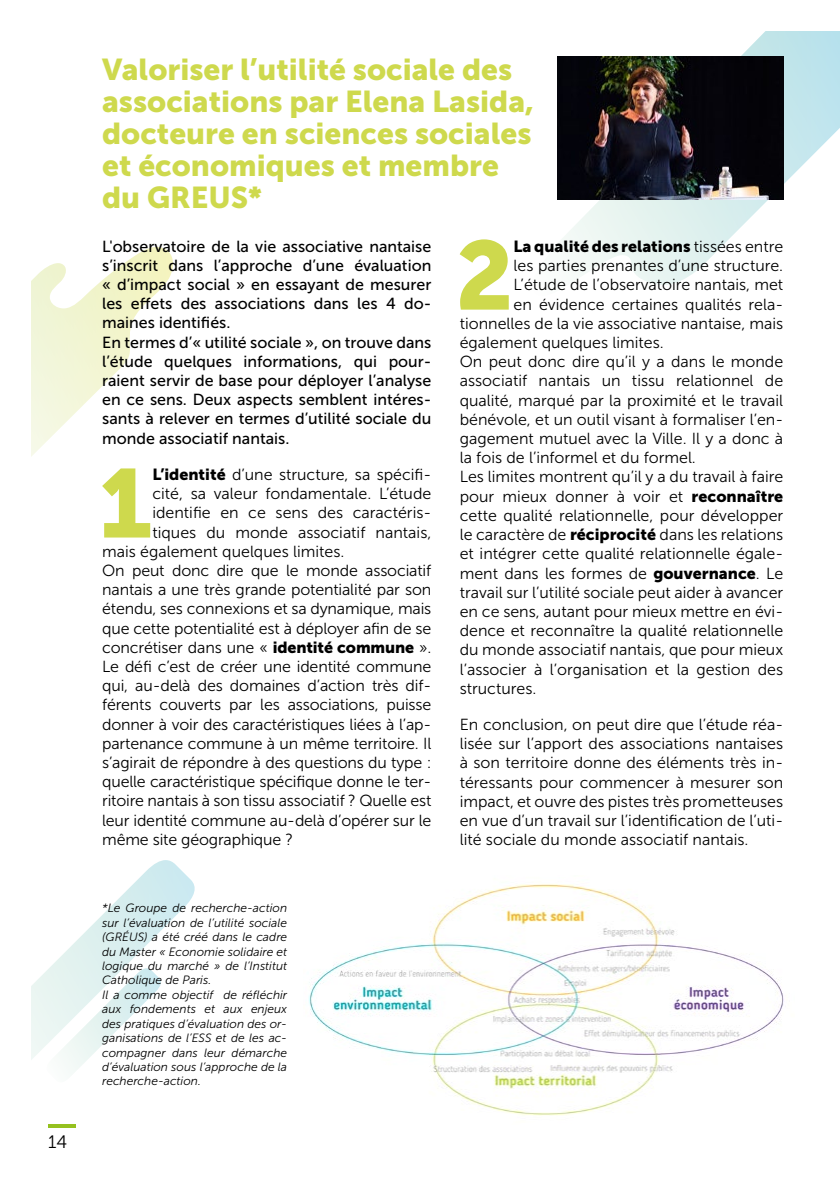
<style>
.page{position:relative;width:840px;height:1191px;background:#fff}
.page>*{position:absolute;margin:0;border:0;box-sizing:border-box;transform-origin:0 0}
.t1{font:96.6px "Museo Sans 900";color:#ced94d}
.t2{font:30px/32px "Museo Sans 900";color:#ced94d}
.t3{font:18px "Museo Sans 300";color:#000}
.t4{font:16px/19.2px "Museo Sans 300";color:#000;text-align:justify}
.t5{font:16px/19.2px "Museo Sans 500";color:#000}
.t6{font:16px "Museo Sans 900";color:#000}
.t7{font:italic 12px/14.4px "Museo Sans 300";color:#000}
.s1{font-family:"Museo Sans 900"}
.s2{font-family:"Museo Sans 300"}
</style>
<div class="page">
<svg style="left:31px;top:860px;width:164px;height:212px"></svg>
<svg style="left:557px;top:31px;width:282px;height:254px"></svg>
<svg style="left:31px;top:247px;width:142px;height:210px"></svg>
<img style="left:557px;top:57px;width:225px;height:142px">
<img style="left:308px;top:884px;width:476px;height:232px">
<hr style="left:48px;top:1124px;width:27px;height:4px;background:#95c11f">
<p class="t3" style="left:48px;top:1132px;width:20px">14</p>
<h2 class="t2" style="left:102px;top:53px;width:433px">Valoriser l’utilité sociale des associations par Elena Lasida, docteure en sciences sociales et économiques et membre du GREUS*</h2>
<p class="t5" style="left:102px;top:236px;width:330px">L'observatoire de la vie associative nantaise s’inscrit dans l’approche d’une évaluation « d’impact social » en essayant de mesurer les effets des associations dans les 4 do&shy;maines identifiés.<br>En termes d’« utilité sociale », on trouve dans l’étude quelques informations, qui pour&shy;raient servir de base pour déployer l’analyse en ce sens. Deux aspects semblent intéres&shy;sants à relever en termes d’utilité sociale du monde associatif nantais.</p>
<h1 class="t1" style="left:99px;top:449px;width:55px">1</h1>
<p class="t4" style="left:152px;top:465px;width:280px"><span class="s1">L’identité</span> d’une structure, sa spécifi-</p>
<h1 class="t1" style="left:455px;top:221px;width:60px">2</h1>
<p class="t6" style="left:513px;top:237px;width:271px">La qualité des relations <span class="s2">tissées entre</span></p>
<p class="t4" style="left:513px;top:256px;width:271px">les parties prenantes d’une structure.</p>
<p class="t4" style="left:513px;top:275px;width:271px">L’étude de l’observatoire nantais, met</p>
<p class="t4" style="left:513px;top:295px;width:271px">en évidence certaines qualités rela-</p>
<p class="t4" style="left:459px;top:314px;width:325px">tionnelles de la vie associative nantaise, mais</p>
<p class="t4" style="left:459px;top:333px;width:205px">également quelques limites.</p>
<p class="t4" style="left:459px;top:352px;width:325px">On peut donc dire qu’il y a dans le monde</p>
<p class="t4" style="left:459px;top:371px;width:325px">associatif nantais un tissu relationnel de</p>
<p class="t4" style="left:459px;top:391px;width:325px">qualité, marqué par la proximité et le travail</p>
<p class="t4" style="left:459px;top:410px;width:325px">bénévole, et un outil visant à formaliser l’en-</p>
<p class="t4" style="left:459px;top:429px;width:325px">gagement mutuel avec la Ville. Il y a donc à</p>
<p class="t4" style="left:459px;top:448px;width:237px">la fois de l’informel et du formel.</p>
<p class="t4" style="left:459px;top:467px;width:325px">Les limites montrent qu’il y a du travail à faire</p>
<p class="t4" style="left:459px;top:487px;width:325px">pour mieux donner à voir et <span class="s1">reconnaître</span></p>
<p class="t4" style="left:459px;top:506px;width:325px">cette qualité relationnelle, pour développer</p>
<p class="t4" style="left:459px;top:525px;width:325px">le caractère de <span class="s1">réciprocité</span> dans les relations</p>
<p class="t4" style="left:459px;top:544px;width:325px">et intégrer cette qualité relationnelle égale-</p>
<p class="t4" style="left:459px;top:563px;width:325px">ment dans les formes de <span class="s1">gouvernance</span>. Le</p>
<p class="t4" style="left:459px;top:583px;width:325px">travail sur l’utilité sociale peut aider à avancer</p>
<p class="t4" style="left:459px;top:602px;width:325px">en ce sens, autant pour mieux mettre en évi-</p>
<p class="t4" style="left:459px;top:621px;width:325px">dence et reconnaître la qualité relationnelle</p>
<p class="t4" style="left:459px;top:640px;width:325px">du monde associatif nantais, que pour mieux</p>
<p class="t4" style="left:459px;top:659px;width:325px">l’associer à l’organisation et la gestion des</p>
<p class="t4" style="left:459px;top:679px;width:78px">structures.</p>
<p class="t4" style="left:459px;top:715px;width:325px">En conclusion, on peut dire que l’étude réa&shy;lisée sur l’apport des associations nantaises à son territoire donne des éléments très in&shy;téressants pour commencer à mesurer son impact, et ouvre des pistes très prometteuses en vue d’un travail sur l’identification de l’uti&shy;lité sociale du monde associatif nantais.</p>
<p class="t4" style="left:152px;top:484px;width:280px">cité, sa valeur fondamentale. L’étude</p>
<p class="t4" style="left:152px;top:503px;width:280px">identifie en ce sens des caractéris-</p>
<p class="t4" style="left:152px;top:522px;width:280px">tiques du monde associatif nantais,</p>
<p class="t4" style="left:102px;top:542px;width:244px">mais également quelques limites.</p>
<p class="t4" style="left:102px;top:561px;width:330px">On peut donc dire que le monde associatif</p>
<p class="t4" style="left:102px;top:580px;width:330px">nantais a une très grande potentialité par son</p>
<p class="t4" style="left:102px;top:599px;width:330px">étendu, ses connexions et sa dynamique, mais</p>
<p class="t4" style="left:102px;top:618px;width:330px">que cette potentialité est à déployer afin de se</p>
<p class="t4" style="left:102px;top:638px;width:330px">concrétiser dans une « <span class="s1">identité commune</span> ».</p>
<p class="t4" style="left:102px;top:657px;width:330px">Le défi c’est de créer une identité commune</p>
<p class="t4" style="left:102px;top:676px;width:330px">qui, au-delà des domaines d’action très dif-</p>
<p class="t4" style="left:102px;top:695px;width:330px">férents couverts par les associations, puisse</p>
<p class="t4" style="left:102px;top:714px;width:330px">donner à voir des caractéristiques liées à l’ap-</p>
<p class="t4" style="left:102px;top:734px;width:330px">partenance commune à un même territoire. Il</p>
<p class="t4" style="left:102px;top:753px;width:330px">s’agirait de répondre à des questions du type :</p>
<p class="t4" style="left:102px;top:772px;width:330px">quelle caractéristique spécifique donne le ter-</p>
<p class="t4" style="left:102px;top:791px;width:330px">ritoire nantais à son tissu associatif ? Quelle est</p>
<p class="t4" style="left:102px;top:810px;width:330px">leur identité commune au-delà d’opérer sur le</p>
<p class="t4" style="left:102px;top:830px;width:192px">même site géographique ?</p>
<p class="t7" style="left:102px;top:901px;width:186px">*Le Groupe de recherche-action sur l’évaluation de l’utilité sociale (GRÉUS) a été créé dans le cadre du Master « Economie solidaire et logique du marché » de l’Institut<br>Catholique de Paris.<br>Il a comme objectif de réfléchir aux fondements et aux enjeux des pratiques d’évaluation des or&shy;ganisations de l’ESS et de les ac&shy;compagner dans leur démarche d’évaluation sous l’approche de la recherche-action.</p>
</div>
